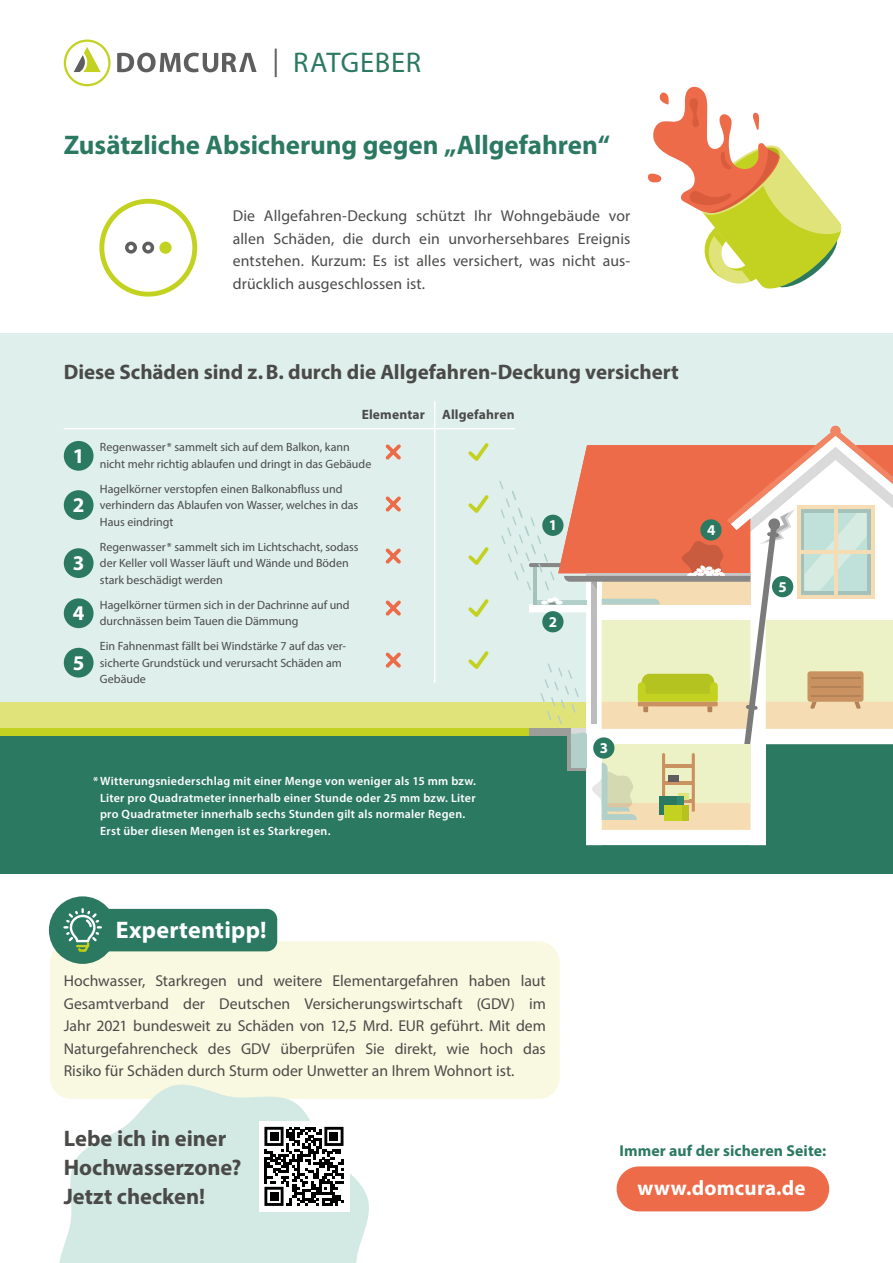
<style>
.page{position:relative;width:893px;height:1263px;background:#fff}
.page>*{position:absolute;margin:0;border:0;box-sizing:border-box;transform-origin:0 0}
.t1{font:28.5px "Myriad Pro";letter-spacing:.02em;color:#2c7961}
.t2{font:700 27px "Myriad Pro";letter-spacing:-.005em;color:#2c7961}
.t3{font:700 24px "Myriad Pro";letter-spacing:.01em;color:#fff}
.t4{font:700 22.5px/29.2px "Myriad Pro";color:#4a4a49}
.t5{font:700 21px "Myriad Pro";color:#4a4a49}
.t6{font:700 21px "Myriad Pro";letter-spacing:.01em;color:#fff}
.t7{font:15.75px/22.5px "Myriad Pro";letter-spacing:.005em;color:#4a4a49;text-align:justify}
.t8{font:700 15.75px "Myriad Pro";letter-spacing:.005em;color:#2c7961}
.t9{font:700 15px "Myriad Pro";color:#fff}
.t10{font:700 13.5px "Myriad Pro";letter-spacing:.01em;color:#4a4a49}
.t11{font:12px/16.5px "Myriad Pro";color:#4a4a49}
.t12{font:600 12px/16.5px "Myriad Pro";letter-spacing:.02em;color:#fff}
.s1{color:#5f5e5e}
</style>
<div class="page">
<div style="left:50px;top:941px;width:510px;height:158px;background:#f9f9e2;border-radius:21px"></div>
<div style="left:0;top:730px;width:893px;height:144px;background:#2c7961"></div>
<div style="left:0;top:334px;width:893px;height:396px;background:#dfefeb"></div>
<div style="left:0;top:701px;width:893px;height:31px;background:#e0e379"></div>
<div style="left:0;top:729px;width:893px;height:7px;background:#c3d221"></div>
<svg style="left:59px;top:1084px;width:310px;height:179px;fill:#d3eae4"></svg>
<svg style="left:64px;top:40px;width:47px;height:46px"></svg>
<svg style="left:117px;top:53px;width:140px;height:19px"></svg>
<div style="left:259px;top:1121px;width:90px;height:90px;background:#fff"></div>
<svg style="left:264px;top:1127px;width:79px;height:79px"></svg>
<div style="left:270px;top:1132px;width:8px;height:8px;background:#000"></div>
<div style="left:330px;top:1132px;width:8px;height:8px;background:#000"></div>
<div style="left:270px;top:1192px;width:8px;height:8px;background:#000"></div>
<svg style="left:465px;top:426px;width:428px;height:419px"></svg>
<svg style="left:385px;top:444px;width:16px;height:16px"></svg>
<svg style="left:385px;top:496px;width:16px;height:16px"></svg>
<svg style="left:385px;top:548px;width:16px;height:16px"></svg>
<svg style="left:385px;top:600px;width:16px;height:16px"></svg>
<svg style="left:385px;top:652px;width:16px;height:16px"></svg>
<hr style="left:64px;top:428px;width:451px;height:1px;background:#fff">
<hr style="left:434px;top:401px;width:1px;height:282px;background:#fff">
<div style="left:772px;top:576px;width:21px;height:21px;background:#2c7961;border-radius:50%"></div>
<div style="left:542px;top:515px;width:21px;height:21px;background:#2c7961;border-radius:50%"></div>
<div style="left:542px;top:611px;width:21px;height:21px;background:#2c7961;border-radius:50%"></div>
<div style="left:593px;top:737px;width:21px;height:22px;background:#2c7961;border-radius:50%"></div>
<div style="left:700px;top:519px;width:22px;height:22px;background:#2c7961;border-radius:50%"></div>
<svg style="left:648px;top:86px;width:193px;height:203px"></svg>
<svg style="left:99px;top:199px;width:98px;height:98px"></svg>
<div style="left:104px;top:204px;width:88px;height:88px;background:#fff;border-radius:50%"></div>
<div style="left:159px;top:242px;width:13px;height:12px;background:#c3d221;border-radius:50%"></div>
<svg style="left:125px;top:242px;width:29px;height:12px"></svg>
<div style="left:617px;top:1166px;width:212px;height:45px;background:#ed6b49;border-radius:22px"></div>
<div style="left:64px;top:441px;width:30px;height:30px;background:#2c7961;border-radius:50%"></div>
<div style="left:64px;top:490px;width:30px;height:30px;background:#2c7961;border-radius:50%"></div>
<div style="left:64px;top:548px;width:30px;height:30px;background:#2c7961;border-radius:50%"></div>
<div style="left:64px;top:598px;width:30px;height:30px;background:#2c7961;border-radius:50%"></div>
<div style="left:64px;top:648px;width:30px;height:29px;background:#2c7961;border-radius:50%"></div>
<div style="left:49px;top:896px;width:67px;height:68px;background:#2c7961;border-radius:50%"></div>
<svg style="left:64px;top:909px;width:213px;height:44px"></svg>
<h1 class="t1" style="left:272px;top:45px;width:150px"><span class="s1">|</span> RATGEBER</h1>
<h2 class="t2" style="left:64px;top:127px;width:548px">Zusätzliche Absicherung gegen „Allgefahren“</h2>
<h3 class="t7" style="left:233px;top:205px;width:399px">Die Allgefahren-Deckung schützt Ihr Wohngebäude vor allen Schäden, die durch ein unvorhersehbares Ereignis entstehen. Kurzum: Es ist alles versichert, was nicht aus&shy;drücklich ausgeschlossen ist.</h3>
<h3 class="t5" style="left:64px;top:358px;width:616px">Diese Schäden sind z.B. durch die Allgefahren-Deckung versichert</h3>
<h3 class="t6" style="left:73px;top:442px;width:13px">1</h3>
<h3 class="t6" style="left:73px;top:491px;width:13px">2</h3>
<h3 class="t6" style="left:73px;top:549px;width:13px">3</h3>
<h3 class="t6" style="left:73px;top:600px;width:13px">4</h3>
<h3 class="t6" style="left:73px;top:649px;width:13px">5</h3>
<p class="t10" style="left:362px;top:405px;width:65px">Elementar</p>
<p class="t10" style="left:442px;top:405px;width:74px">Allgefahren</p>
<p class="t11" style="left:100px;top:439px;width:273px">Regenwasser* sammelt sich auf dem Balkon, kann nicht mehr richtig ablaufen und dringt in das Gebäude</p>
<p class="t11" style="left:100px;top:480px;width:260px">Hagelkörner verstopfen einen Balkonabfluss und verhindern das Ablaufen von Wasser, welches in das<br>Haus eindringt</p>
<p class="t11" style="left:100px;top:538px;width:260px">Regenwasser* sammelt sich im Lichtschacht, sodass der Keller voll Wasser läuft und Wände und Böden stark beschädigt werden</p>
<p class="t11" style="left:100px;top:596px;width:251px">Hagelkörner türmen sich in der Dachrinne auf und durchnässen beim Tauen die Dämmung</p>
<p class="t11" style="left:100px;top:638px;width:247px">Ein Fahnenmast fällt bei Windstärke 7 auf das ver&shy;sicherte Grundstück und verursacht Schäden am<br>Gebäude</p>
<p class="t9" style="left:549px;top:515px;width:10px">1</p>
<p class="t9" style="left:549px;top:612px;width:10px">2</p>
<p class="t12" style="left:100px;top:773px;width:378px;text-indent:-7px">* Witterungsniederschlag mit einer Menge von weniger als 15 mm bzw.<br>Liter pro Quadratmeter innerhalb einer Stunde oder 25 mm bzw. Liter pro Quadratmeter innerhalb sechs Stunden gilt als normaler Regen.<br>Erst über diesen Mengen ist es Starkregen.</p>
<h3 class="t3" style="left:116px;top:914px;width:152px">Expertentipp!</h3>
<p class="t7" style="left:64px;top:970px;width:484px">Hochwasser, Starkregen und weitere Elementargefahren haben laut Gesamtverband der Deutschen Versicherungswirtschaft (GDV) im Jahr 2021 bundesweit zu Schäden von 12,5 Mrd. EUR geführt. Mit dem Naturgefahrencheck des GDV überprüfen Sie direkt, wie hoch das Risiko für Schäden durch Sturm oder Unwetter an Ihrem Wohnort ist.</p>
<h3 class="t4" style="left:64px;top:1123px;width:179px">Lebe ich in einer<br>Hochwasserzone?<br>Jetzt checken!</h3>
<p class="t9" style="left:600px;top:738px;width:10px">3</p>
<p class="t9" style="left:707px;top:520px;width:10px">4</p>
<p class="t9" style="left:778px;top:577px;width:10px">5</p>
<h3 class="t8" style="left:619px;top:1140px;width:208px">Immer auf der sicheren Seite:</h3>
<h3 class="t6" style="left:637px;top:1174px;width:170px">www.domcura.de</h3>
</div>
